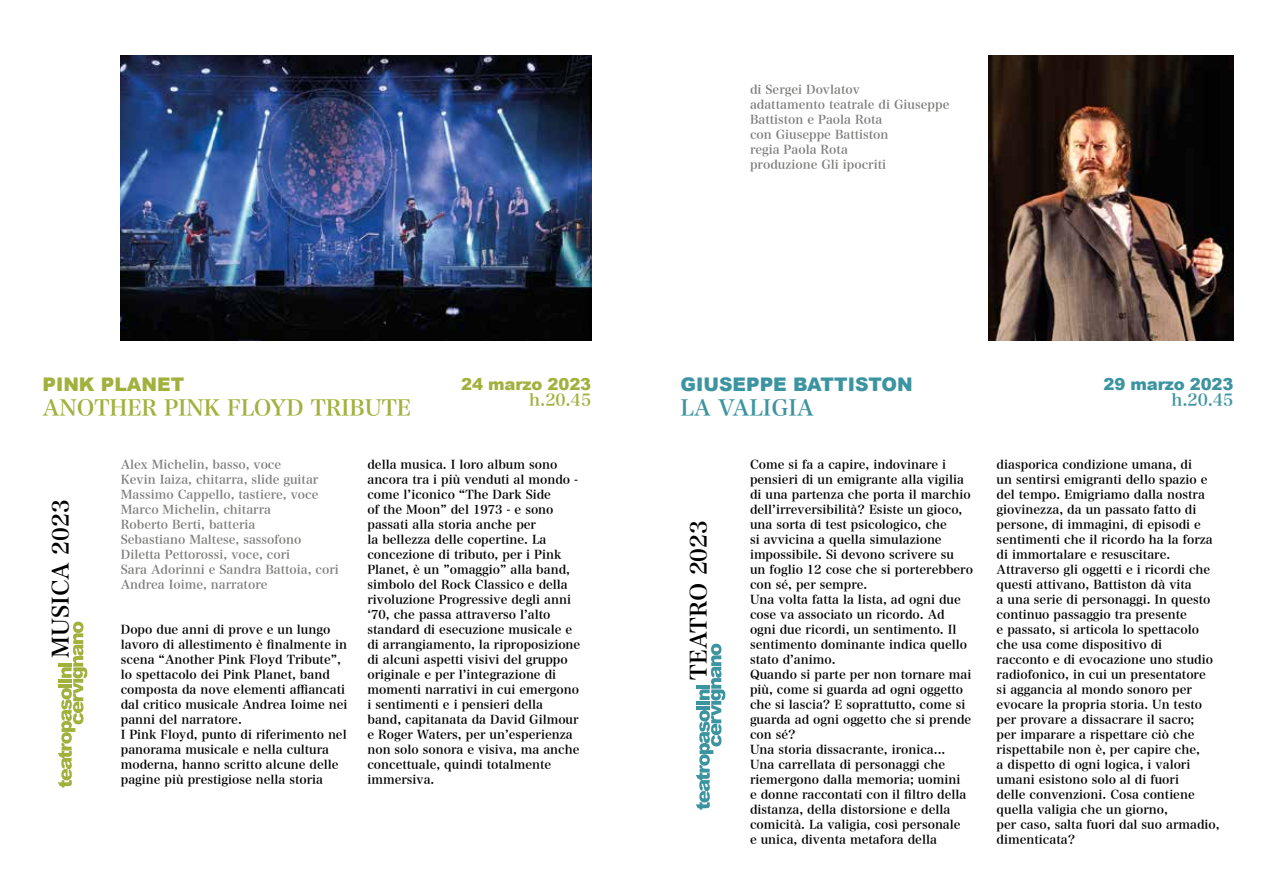
<style>
.page{position:relative;width:1276px;height:893px;background:#fff}
.page>*{position:absolute;margin:0;border:0;box-sizing:border-box;transform-origin:0 0}
.t1{font:22.35px "Hira Min Pro N W6";color:#000}
.t2{font:21.75px "Hira Min Pro N W6";letter-spacing:-.01em;color:#a2b13d}
.t3{font:21.75px "Hira Min Pro N W6";color:#3c94a1}
.t4{font:900 18.75px "Arial";color:#3c94a1}
.t5{font:900 18.75px "Arial";color:#a2b13d}
.t6{font:900 16.5px "Arial";letter-spacing:-.01em;color:#a2b13d}
.t7{font:900 16.5px "Arial";letter-spacing:-.01em;color:#3c94a1}
.t8{font:16.5px "Hira Min Pro N W6";color:#a2b13d}
.t9{font:16.5px "Hira Min Pro N W6";color:#3c94a1}
.t10{font:12px/15px "Hira Min Pro N W6";color:#000}
.t11{font:12px/15px "Hira Min Pro N W6";color:#7e7e7d}
</style>
<div class="page">
<svg style="left:58px;top:622px;width:29px;height:165px"></svg>
<img style="left:121px;top:55px;width:470px;height:285px">
<svg style="left:696px;top:644px;width:29px;height:166px"></svg>
<img style="left:988px;top:55px;width:245px;height:285px">
<h3 class="t5" style="left:43px;top:371px;width:143px">PINK PLANET</h3>
<h2 class="t2" style="left:43px;top:389px;width:370px">ANOTHER PINK FLOYD TRIBUTE</h2>
<h3 class="t6" style="left:461px;top:372px;width:131px">24 marzo 2023</h3>
<h3 class="t8" style="left:529px;top:386px;width:64px">h.20.45</h3>
<h1 class="t1" style="left:41px;top:658px;width:160px;rotate:-90deg">MUSICA 2023</h1>
<p class="t11" style="left:121px;top:456px;width:219px">Alex Michelin, basso, voce<br>Kevin Iaiza, chitarra, slide guitar<br>Massimo Cappello, tastiere, voce<br>Marco Michelin, chitarra<br>Roberto Berti, batteria<br>Sebastiano Maltese, sassofono<br>Diletta Pettorossi, voce, cori<br>Sara Adorinni e Sandra Battoia, cori<br>Andrea Ioime, narratore</p>
<p class="t10" style="left:121px;top:621px;width:228px">Dopo due anni di prove e un lungo lavoro di allestimento è finalmente in scena “Another Pink Floyd Tribute”, lo spettacolo dei Pink Planet, band composta da nove elementi affiancati dal critico musicale Andrea Ioime nei panni del narratore.<br>I Pink Floyd, punto di riferimento nel panorama musicale e nella cultura moderna, hanno scritto alcune delle pagine più prestigiose nella storia</p>
<p class="t10" style="left:367px;top:456px;width:214px">della musica. I loro album sono ancora tra i più venduti al mondo - come l’iconico “The Dark Side<br>of the Moon” del 1973 - e sono passati alla storia anche per<br>la bellezza delle copertine. La concezione di tributo, per i Pink<br>Planet, è un ”omaggio” alla band, simbolo del Rock Classico e della rivoluzione Progressive degli anni ‘70, che passa attraverso l’alto standard di esecuzione musicale e di arrangiamento, la riproposizione di alcuni aspetti visivi del gruppo originale e per l’integrazione di momenti narrativi in cui emergono i sentimenti e i pensieri della<br>band, capitanata da David Gilmour e Roger Waters, per un’esperienza non solo sonora e visiva, ma anche concettuale, quindi totalmente immersiva.</p>
<p class="t11" style="left:750px;top:81px;width:201px">di Sergei Dovlatov<br>adattamento teatrale di Giuseppe<br>Battiston e Paola Rota<br>con Giuseppe Battiston<br>regia Paola Rota<br>produzione Gli ipocriti</p>
<h3 class="t4" style="left:680px;top:371px;width:234px">GIUSEPPE BATTISTON</h3>
<h2 class="t3" style="left:680px;top:389px;width:135px">LA VALIGIA</h2>
<h3 class="t7" style="left:1103px;top:372px;width:131px">29 marzo 2023</h3>
<h3 class="t9" style="left:1171px;top:386px;width:64px">h.20.45</h3>
<h1 class="t1" style="left:679px;top:680px;width:161px;rotate:-90deg">TEATRO 2023</h1>
<p class="t10" style="left:750px;top:456px;width:224px">Come si fa a capire, indovinare i pensieri di un emigrante alla vigilia di una partenza che porta il marchio dell’irreversibilità? Esiste un gioco, una sorta di test psicologico, che<br>si avvicina a quella simulazione impossibile. Si devono scrivere su<br>un foglio 12 cose che si porterebbero con sé, per sempre.<br>Una volta fatta la lista, ad ogni due cose va associato un ricordo. Ad ogni due ricordi, un sentimento. Il sentimento dominante indica quello stato d’animo.<br>Quando si parte per non tornare mai più, come si guarda ad ogni oggetto che si lascia? E soprattutto, come si guarda ad ogni oggetto che si prende con sé?<br>Una storia dissacrante, ironica...<br>Una carrellata di personaggi che riemergono dalla memoria; uomini<br>e donne raccontati con il filtro della distanza, della distorsione e della comicità. La valigia, così personale<br>e unica, diventa metafora della</p>
<p class="t10" style="left:996px;top:456px;width:224px">diasporica condizione umana, di<br>un sentirsi emigranti dello spazio e del tempo. Emigriamo dalla nostra giovinezza, da un passato fatto di persone, di immagini, di episodi e sentimenti che il ricordo ha la forza di immortalare e resuscitare.<br>Attraverso gli oggetti e i ricordi che questi attivano, Battiston dà vita<br>a una serie di personaggi. In questo continuo passaggio tra presente<br>e passato, si articola lo spettacolo che usa come dispositivo di<br>racconto e di evocazione uno studio radiofonico, in cui un presentatore<br>si aggancia al mondo sonoro per evocare la propria storia. Un testo per provare a dissacrare il sacro;<br>per imparare a rispettare ciò che rispettabile non è, per capire che,<br>a dispetto di ogni logica, i valori umani esistono solo al di fuori<br>delle convenzioni. Cosa contiene quella valigia che un giorno,<br>per caso, salta fuori dal suo armadio, dimenticata?</p>
</div>
